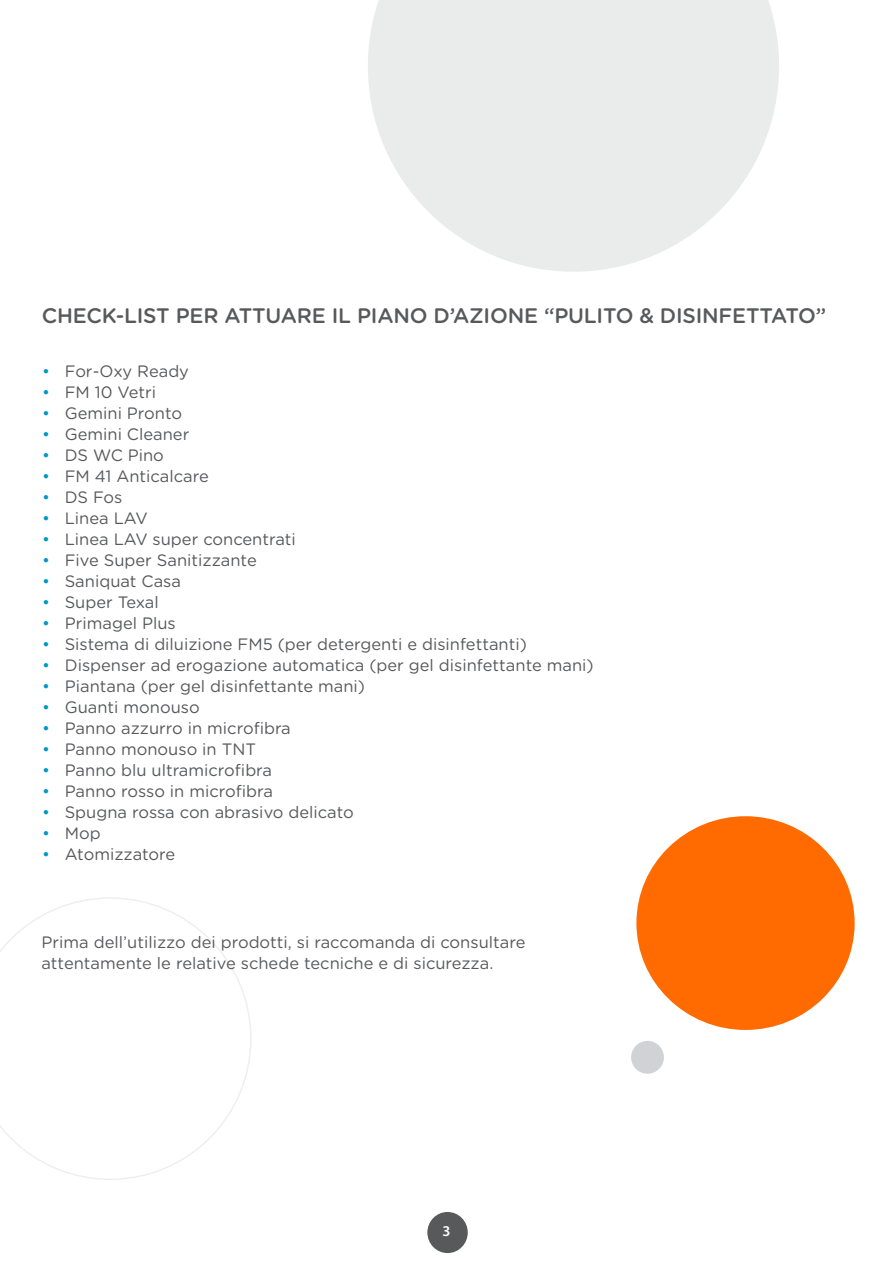
<style>
.page{position:relative;width:893px;height:1263px;background:#fff}
.page>*{position:absolute;margin:0;border:0;box-sizing:border-box;transform-origin:0 0}
.t1{font:500 21px "Gotham Rounded";letter-spacing:-.01em;color:#58595b}
.t2{font:16.5px/21px "Gotham Rounded";color:#58595b}
.t3{font:600 15px "Myriad Pro";color:#fff}
.s1{color:#0096c8}
</style>
<div class="page">
<div style="left:631px;top:1041px;width:33px;height:33px;background:#d0d2d5;border-radius:50%"></div>
<div style="left:636px;top:816px;width:219px;height:214px;background:#ff6b00;border-radius:50%"></div>
<svg style="left:0;top:897px;width:252px;height:283px"></svg>
<svg style="left:368px;top:0;width:411px;height:272px;fill:#eaebeb"></svg>
<div style="left:427px;top:1212px;width:41px;height:41px;background:#58595b;border-radius:50%"></div>
<p class="t1" style="left:42px;top:300px;width:786px">CHECK-LIST PER ATTUARE IL PIANO D’AZIONE “PULITO &amp; DISINFETTATO”</p>
<p class="t2" style="left:42px;top:360px;width:148px"><span class="s1">•</span> For-Oxy Ready</p>
<p class="t2" style="left:42px;top:381px;width:116px"><span class="s1">•</span> FM 10 Vetri</p>
<p class="t2" style="left:42px;top:402px;width:142px"><span class="s1">•</span> Gemini Pronto</p>
<p class="t2" style="left:42px;top:423px;width:149px"><span class="s1">•</span> Gemini Cleaner</p>
<p class="t2" style="left:42px;top:444px;width:123px"><span class="s1">•</span> DS WC Pino</p>
<p class="t2" style="left:42px;top:465px;width:168px"><span class="s1">•</span> FM 41 Anticalcare</p>
<p class="t2" style="left:42px;top:486px;width:82px"><span class="s1">•</span> DS Fos</p>
<p class="t2" style="left:42px;top:507px;width:107px"><span class="s1">•</span> Linea LAV</p>
<p class="t2" style="left:42px;top:528px;width:255px"><span class="s1">•</span> Linea LAV super concentrati</p>
<p class="t2" style="left:42px;top:549px;width:216px"><span class="s1">•</span> Five Super Sanitizzante</p>
<p class="t2" style="left:42px;top:570px;width:141px"><span class="s1">•</span> Saniquat Casa</p>
<p class="t2" style="left:42px;top:591px;width:118px"><span class="s1">•</span> Super Texal</p>
<p class="t2" style="left:42px;top:612px;width:135px"><span class="s1">•</span> Primagel Plus</p>
<p class="t2" style="left:42px;top:633px;width:486px"><span class="s1">•</span> Sistema di diluizione FM5 (per detergenti e disinfettanti)</p>
<p class="t2" style="left:42px;top:654px;width:553px"><span class="s1">•</span> Dispenser ad erogazione automatica (per gel disinfettante mani)</p>
<p class="t2" style="left:42px;top:675px;width:324px"><span class="s1">•</span> Piantana (per gel disinfettante mani)</p>
<p class="t2" style="left:42px;top:696px;width:159px"><span class="s1">•</span> Guanti monouso</p>
<p class="t2" style="left:42px;top:717px;width:250px"><span class="s1">•</span> Panno azzurro in microfibra</p>
<p class="t2" style="left:42px;top:738px;width:216px"><span class="s1">•</span> Panno monouso in TNT</p>
<p class="t2" style="left:42px;top:759px;width:232px"><span class="s1">•</span> Panno blu ultramicrofibra</p>
<p class="t2" style="left:42px;top:780px;width:233px"><span class="s1">•</span> Panno rosso in microfibra</p>
<p class="t2" style="left:42px;top:801px;width:313px"><span class="s1">•</span> Spugna rossa con abrasivo delicato</p>
<p class="t2" style="left:42px;top:822px;width:60px"><span class="s1">•</span> Mop</p>
<p class="t2" style="left:42px;top:843px;width:135px"><span class="s1">•</span> Atomizzatore</p>
<p class="t2" style="left:41px;top:931px;width:485px">Prima dell’utilizzo dei prodotti, si raccomanda di consultare attentamente le relative schede tecniche e di sicurezza.</p>
<p class="t3" style="left:442px;top:1222px;width:10px">3</p>
</div>
